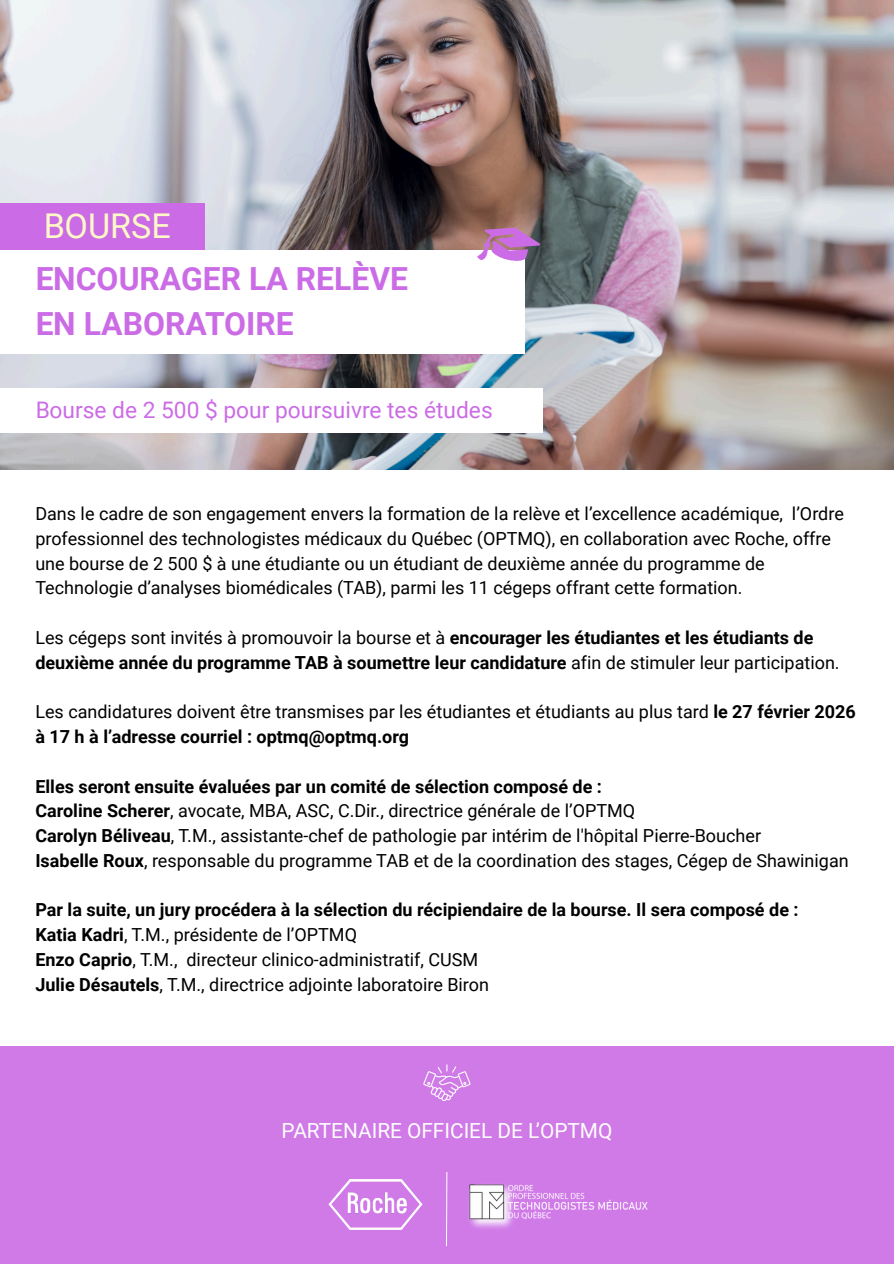
<style>
.page{position:relative;width:894px;height:1264px;background:#fff}
.page>*{position:absolute;margin:0;border:0;box-sizing:border-box;transform-origin:0 0}
.t1{font:34.05px "Roboto";color:#fff9c7}
.t2{font:700 31.8px/44.4px "Roboto";color:#cb6ce6}
.t3{font:22.8px "Roboto";color:#cb6ce6}
.t4{font:20.85px "Roboto";color:#fff}
.t5{font:18px/24.8px "Roboto";color:#000}
.t6{font:700 18px/24.8px "Roboto";color:#000}
.s1{font-weight:400}
.s2{font-weight:700}
</style>
<div class="page">
<img style="left:0;top:0;width:893px;height:469px">
<div style="left:0;top:203px;width:205px;height:47px;background:#cb6ce6"></div>
<div style="left:0;top:251px;width:524px;height:103px;background:#fff"></div>
<div style="left:0;top:388px;width:542px;height:45px;background:#fff"></div>
<svg style="left:476px;top:220px;width:66px;height:53px"></svg>
<div style="left:0;top:1046px;width:893px;height:217px;background:#d07ae8"></div>
<svg style="left:423px;top:1064px;width:47px;height:37px"></svg>
<img style="left:469px;top:1184px;width:179px;height:44px">
<img style="left:328px;top:1179px;width:95px;height:51px">
<hr style="left:446px;top:1171px;width:1px;height:75px;background:#fff">
<h1 class="t1" style="left:43px;top:207px;width:129px">BOURSE</h1>
<h2 class="t2" style="left:35px;top:257px;width:374px">ENCOURAGER LA RELÈVE<br>EN LABORATOIRE</h2>
<p class="t3" style="left:35px;top:397px;width:458px">Bourse de 2 500 $ pour poursuivre tes études</p>
<p class="t5" style="left:35px;top:501px;width:809px">Dans le cadre de son engagement envers la formation de la relève et l’excellence académique, l’Ordre professionnel des technologistes médicaux du Québec (OPTMQ), en collaboration avec Roche, offre une bourse de 2 500 $ à une étudiante ou un étudiant de deuxième année du programme de Technologie d’analyses biomédicales (TAB), parmi les 11 cégeps offrant cette formation.</p>
<p class="t6" style="left:35px;top:625px;width:805px"><span class="s1">Les cégeps sont invités à promouvoir la bourse et à</span> encourager les étudiantes et les étudiants de deuxième année du programme TAB à soumettre leur candidature <span class="s1">afin de stimuler leur participation.</span></p>
<p class="t5" style="left:35px;top:699px;width:821px">Les candidatures doivent être transmises par les étudiantes et étudiants au plus tard <span class="s2">le 27 février 2026 à 17 h à l’adresse courriel : optmq@optmq.org</span></p>
<p class="t5" style="left:35px;top:774px;width:814px"><span class="s2">Elles seront ensuite évaluées par un comité de sélection composé de :<br>Caroline Scherer</span>, avocate, MBA, ASC, C.Dir., directrice générale de l’OPTMQ<br><span class="s2">Carolyn Béliveau</span>, T.M., assistante-chef de pathologie par intérim de l'hôpital Pierre-Boucher<br><span class="s2">Isabelle Roux</span>, responsable du programme TAB et de la coordination des stages, Cégep de Shawinigan</p>
<p class="t6" style="left:35px;top:897px;width:764px">Par la suite, un jury procédera à la sélection du récipiendaire de la bourse. Il sera composé de :<br>Katia Kadri<span class="s1">, T.M., présidente de l’OPTMQ<br></span>Enzo Caprio<span class="s1">, T.M., directeur clinico-administratif, CUSM<br></span>Julie Désautels<span class="s1">, T.M., directrice adjointe laboratoire Biron</span></p>
<p class="t4" style="left:281px;top:1118px;width:332px">PARTENAIRE OFFICIEL DE L’OPTMQ</p>
</div>
